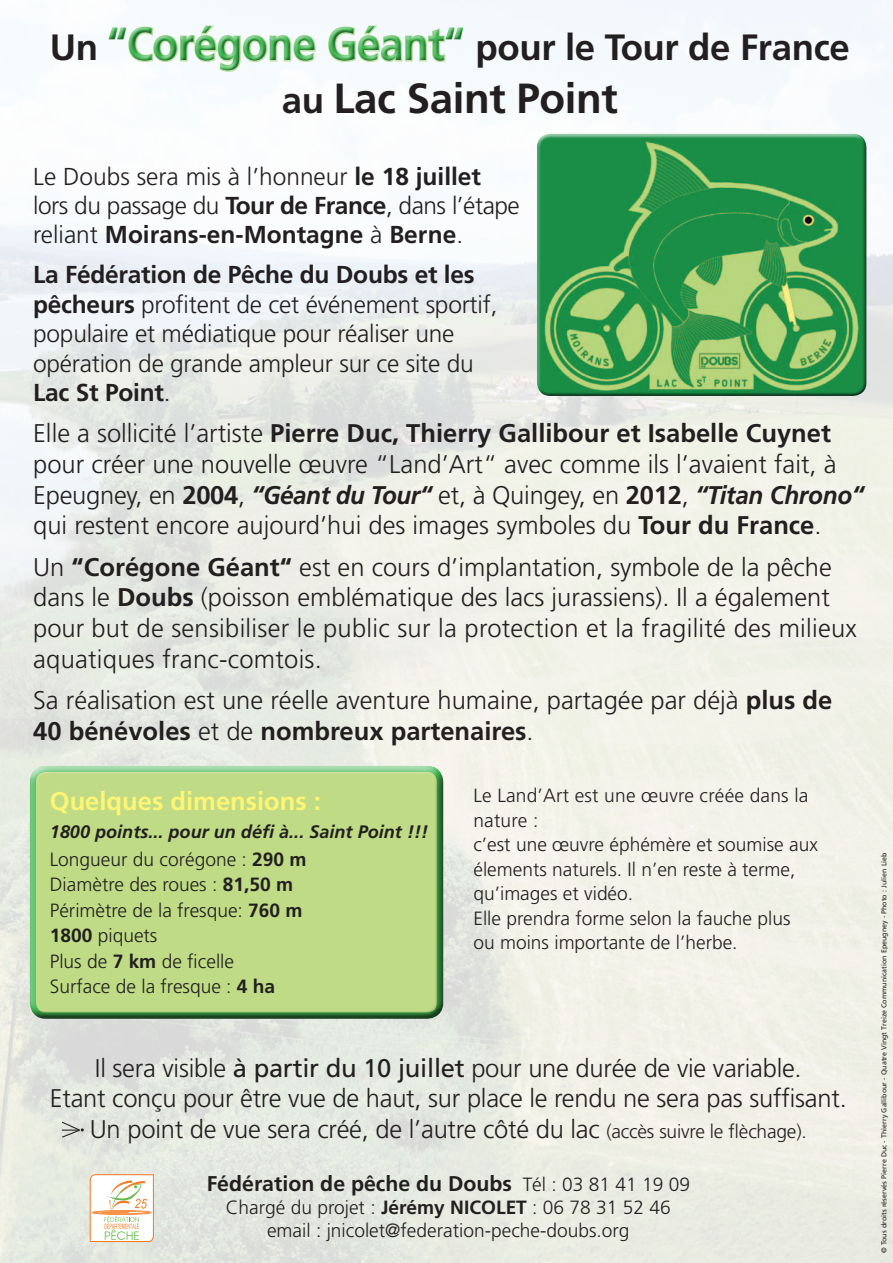
<style>
.page{position:relative;width:893px;height:1263px;background:#fff}
.page>*{position:absolute;margin:0;border:0;box-sizing:border-box;transform-origin:0 0}
.t1{font:700 46.35px "Frutiger";letter-spacing:-.01em;color:#42b753;scale:.91 1}
.t2{font:700 42.15px "Frutiger";letter-spacing:-.01em;color:#231f20}
.t3{font:700 36.6px "Frutiger";letter-spacing:-.01em;color:#231f20}
.t4{font:300 25.5px/30.6px "Frutiger";color:#231f20}
.t5{font:700 25.5px "Frutiger";color:#fff575}
.t6{font:300 24.45px/29.4px "Frutiger";letter-spacing:-.01em;color:#231f20}
.t7{font:700 21.3px "Frutiger";color:#231f20}
.t8{font:300 19.2px/24.5px "Frutiger";color:#231f20}
.t9{font:italic 700 18.15px "Frutiger";color:#231f20}
.t10{font:7.05px "Frutiger";color:#231f20}
.s1{font-size:36.6px}
.s2{font-weight:700}
.s3{font-weight:700;font-style:italic}
.s4{font-weight:400}
.s5{font-size:19.2px}
.s6{font-weight:300;font-size:19.2px}
</style>
<div class="page">
<div style="left:29px;top:763px;width:417px;height:247px;background:#fff;opacity:.75"></div>
<div style="left:29px;top:769px;width:417px;height:251px;background:#231f20;opacity:.75"></div>
<svg style="left:90px;top:1174px;width:64px;height:68px"></svg>
<div style="left:537px;top:137px;width:330px;height:260px;background:#231f20;opacity:.75"></div>
<div style="left:104px;top:22px;width:362px;height:50px;background:#f4fafd"></div>
<div style="left:105px;top:24px;width:362px;height:51px;background:#231f20;opacity:.5"></div>
<svg style="left:61px;top:1121px;width:23px;height:17px"></svg>
<h1 class="t1" style="left:107px;top:17px;width:394px">“Corégone Géant“</h1>
<h3 class="t3" style="left:50px;top:26px;width:50px">Un</h3>
<h3 class="t3" style="left:476px;top:26px;width:376px">pour le Tour de France</h3>
<h2 class="t2" style="left:282px;top:73px;width:338px"><span class="s1">au</span> Lac Saint Point</h2>
<p class="t6" style="left:33px;top:161px;width:488px">Le Doubs sera mis à l’honneur <span class="s2">le 18 juillet </span>lors du passage du <span class="s2">Tour de France</span>, dans l’étape reliant <span class="s2">Moirans-en-Montagne</span> à <span class="s2">Berne</span>.</p>
<p class="t6" style="left:33px;top:260px;width:466px"><span class="s2">La Fédération de Pêche du Doubs et les pêcheurs</span> profitent de cet événement sportif, populaire et médiatique pour réaliser une opération de grande ampleur sur ce site du <span class="s2">Lac St Point</span>.</p>
<p class="t4" style="left:33px;top:418px;width:832px">Elle a sollicité l’artiste <span class="s2">Pierre Duc, Thierry Gallibour et Isabelle Cuynet </span>pour créer une nouvelle œuvre “Land’Art“ avec comme ils l’avaient fait, à Epeugney, en <span class="s2">2004</span>, <span class="s3">“Géant du Tour“</span> et, à Quingey, en <span class="s2">2012</span>, <span class="s3">“Titan Chrono“ </span>qui restent encore aujourd’hui des images symboles du <span class="s2">Tour du France</span>.</p>
<p class="t4" style="left:33px;top:551px;width:825px">Un <span class="s2">“Corégone Géant“</span> est en cours d’implantation, symbole de la pêche dans le <span class="s2">Doubs</span> (poisson emblématique des lacs jurassiens). Il a également pour but de sensibiliser le public sur la protection et la fragilité des milieux aquatiques franc-comtois.</p>
<p class="t4" style="left:33px;top:685px;width:801px">Sa réalisation est une réelle aventure humaine, partagée par déjà <span class="s2">plus de<br>40 bénévoles</span> et de <span class="s2">nombreux partenaires</span>.</p>
<p class="t5" style="left:50px;top:786px;width:273px">Quelques dimensions :</p>
<p class="t9" style="left:50px;top:821px;width:380px">1800 points... pour un défi à... Saint Point !!!</p>
<p class="t8" style="left:50px;top:846px;width:258px;line-height:25.5px">Longueur du corégone : <span class="s2">290 m<br></span>Diamètre des roues : <span class="s2">81,50 m<br></span>Périmètre de la fresque: <span class="s2">760 m<br>1800</span> piquets<br>Plus de <span class="s2">7 km</span> de ficelle<br>Surface de la fresque : <span class="s2">4 ha</span></p>
<p class="t8" style="left:473px;top:783px;width:346px">Le Land’Art est une œuvre créée dans la nature :<br>c’est une œuvre éphémère et soumise aux élements naturels. Il n’en reste à terme, qu’images et vidéo.<br>Elle prendra forme selon la fauche plus<br>ou moins importante de l’herbe.</p>
<p class="t4" style="left:50px;top:1052px;width:798px;text-align:center">Il sera visible <span class="s4">à partir du 10 juillet</span> pour une durée de vie variable.<br>Etant conçu pour être vue de haut, sur place le rendu ne sera pas suffisant.<br>Un point de vue sera créé, de l’autre côté du lac <span class="s5">(accès suivre le flèchage).</span></p>
<p class="t7" style="left:207px;top:1171px;width:485px">Fédération de pêche du Doubs <span class="s6">Tél : 03 81 41 19 09</span></p>
<p class="t8" style="left:226px;top:1196px;width:447px;line-height:23px;text-align:center">Chargé du projet : <span class="s2">Jérémy NICOLET</span> : 06 78 31 52 46 email : jnicolet@federation-peche-doubs.org</p>
<p class="t10" style="left:880px;top:1253px;width:402px;rotate:-90deg">© Tous droits réservés Pierre Duc - Thierry Gallibour - Quatre Vingt Treize Communication Epeugney - Photo : Julien Lieb</p>
</div>
